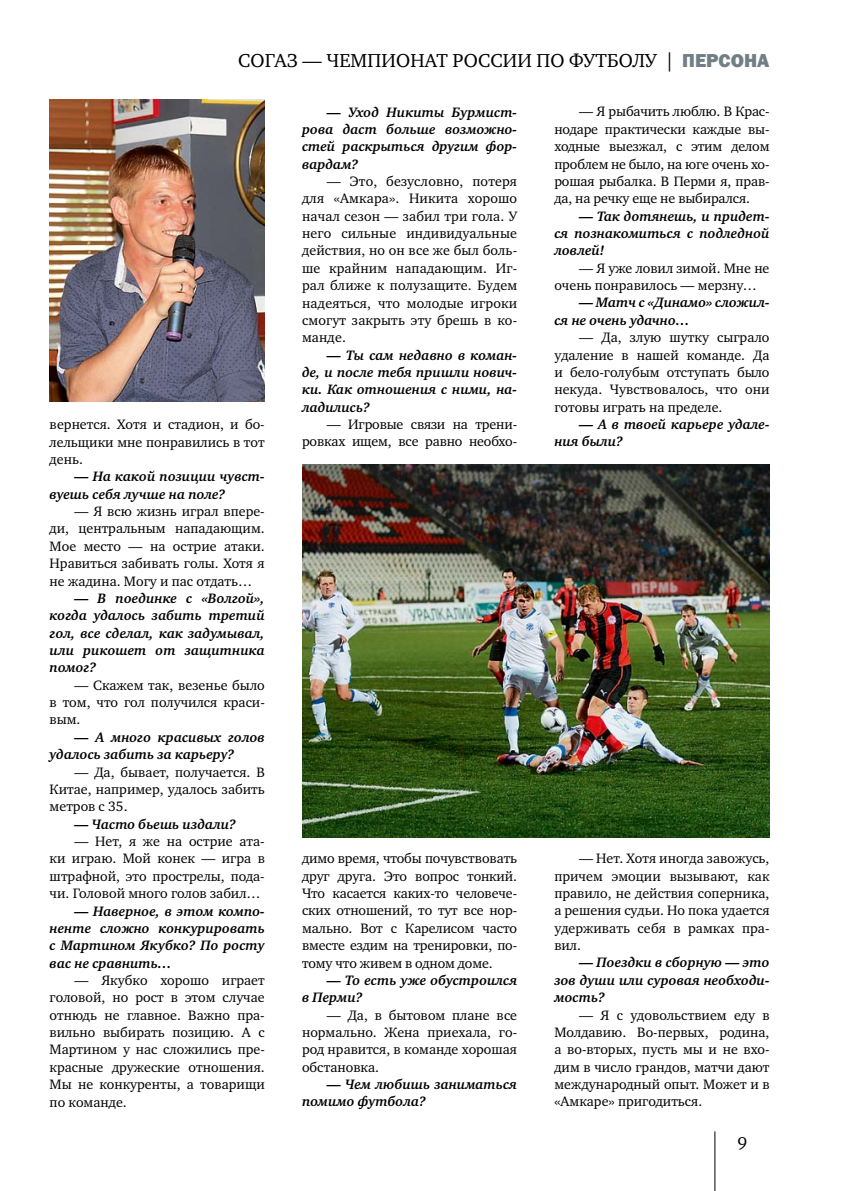
<style>
.page{position:relative;width:844px;height:1191px;background:#fff}
.page>*{position:absolute;margin:0;border:0;box-sizing:border-box;transform-origin:0 0}
.t1{font:19.25px "Charter ITC";letter-spacing:.01em;color:#000}
.t2{font:17.5px "Charter ITC";color:#000}
.t3{font:14px/17.3px "Charter ITC";color:#000;text-align:justify}
.t4{font:italic 700 14px/17.3px "Charter ITC";color:#000}
.s1{font-family:"Franklin Gothic";font-weight:800;color:#707e85}
</style>
<div class="page">
<hr style="left:714px;top:1131px;width:1px;height:60px;background:#000">
<img style="left:50px;top:99px;width:215px;height:303px">
<img style="left:302px;top:464px;width:467px;height:373px">
<h1 class="t1" style="left:238px;top:48px;width:240px">СОГАЗ — ЧЕМПИОНАТ россии</h1>
<h1 class="t1" style="left:536px;top:48px;width:208px">по футболу | <span class="s1">пе рсона</span></h1>
<p class="t3" style="left:50px;top:416px;width:216px">вернется. Хотя и стадион, и бо&shy;лельщики мне понравились в тот день.</p>
<p class="t4" style="left:50px;top:468px;width:216px;text-indent:25px">— На какой позиции чувст&shy;вуешь себя лучше на поле?</p>
<p class="t3" style="left:50px;top:502px;width:216px;text-indent:25px">— Я всю жизнь играл впере&shy;ди, центральным нападающим.<br>Мое место — на острие атаки.<br>Нравиться забивать голы. Хотя я не жадина. Могу и пас отдать…</p>
<p class="t4" style="left:50px;top:589px;width:216px;text-align:justify;text-indent:25px">— В поединке с «Волгой», когда удалось забить третий гол, все сделал, как задумывал, или рикошет от защитника помог?</p>
<p class="t3" style="left:50px;top:676px;width:216px;text-indent:25px">— Скажем так, везенье было в том, что гол получился краси&shy;вым.</p>
<p class="t4" style="left:50px;top:728px;width:216px;text-indent:25px">— А много красивых голов удалось забить за карьеру?</p>
<p class="t3" style="left:50px;top:763px;width:216px;text-indent:25px">— Да, бывает, получается. В Китае, например, удалось забить метров с 35.</p>
<p class="t4" style="left:74px;top:815px;width:163px">— Часто бьешь издали?</p>
<p class="t3" style="left:50px;top:832px;width:216px;text-indent:25px">— Нет, я же на острие ата&shy;ки играю. Мой конек — игра в штрафной, это прострелы, пода&shy;чи. Головой много голов забил…</p>
<p class="t4" style="left:50px;top:902px;width:216px;text-align:justify;text-indent:25px">— Наверное, в этом компо&shy;ненте сложно конкурировать с Мартином Якубко? По росту вас не сравнить…</p>
<p class="t3" style="left:50px;top:971px;width:216px;text-indent:25px">— Якубко хорошо играет головой, но рост в этом случае отнюдь не главное. Важно пра&shy;вильно выбирать позицию. А с Мартином у нас сложились пре&shy;красные дружеские отношения.<br>Мы не конкуренты, а товарищи по команде.</p>
<p class="t4" style="left:302px;top:103px;width:216px;text-align:justify;text-indent:25px">— Уход Никиты Бурмист&shy;рова даст больше возможно&shy;стей раскрыться другим фор&shy;вардам?</p>
<p class="t3" style="left:302px;top:172px;width:216px;text-indent:25px">— Это, безусловно, потеря для «Амкара». Никита хорошо начал сезон — забил три гола. У него сильные индивидуальные действия, но он все же был боль&shy;ше крайним нападающим. Иг&shy;рал ближе к полузащите. Будем надеяться, что молодые игроки смогут закрыть эту брешь в ко&shy;манде.</p>
<p class="t4" style="left:302px;top:346px;width:216px;text-align:justify;text-indent:25px">— Ты сам недавно в коман&shy;де, и после тебя пришли нович&shy;ки. Как отношения с ними, на&shy;ладились?</p>
<p class="t3" style="left:302px;top:416px;width:216px;text-align:right">— Игровые связи на трени&shy;ровках ищем, все равно необхо-</p>
<p class="t3" style="left:302px;top:850px;width:216px">димо время, чтобы почувствовать друг друга. Это вопрос тонкий.<br>Что касается каких-то человече&shy;ских отношений, то тут все нор&shy;мально. Вот с Карелисом часто вместе ездим на тренировки, по&shy;тому что живем в одном доме.</p>
<p class="t4" style="left:302px;top:971px;width:216px;text-indent:25px">— То есть уже обустроился в Перми?</p>
<p class="t3" style="left:302px;top:1006px;width:216px;text-indent:25px">— Да, в бытовом плане все нормально. Жена приехала, го&shy;род нравится, в команде хорошая обстановка.</p>
<p class="t4" style="left:302px;top:1075px;width:216px;text-indent:25px">— Чем любишь заниматься помимо футбола?</p>
<p class="t3" style="left:554px;top:103px;width:216px;text-indent:25px">— Я рыбачить люблю. В Крас&shy;нодаре практически каждые вы&shy;ходные выезжал, с этим делом проблем не было, на юге очень хо&shy;рошая рыбалка. В Перми я, прав&shy;да, на речку еще не выбирался.</p>
<p class="t4" style="left:554px;top:207px;width:216px;text-align:justify;text-indent:25px">— Так дотянешь, и придет&shy;ся познакомиться с подледной ловлей!</p>
<p class="t3" style="left:554px;top:259px;width:216px;text-indent:25px">— Я уже ловил зимой. Мне не очень понравилось — мерзну…</p>
<p class="t4" style="left:554px;top:294px;width:216px;text-indent:25px">— Матч с «Динамо» сложил&shy;ся не очень удачно…</p>
<p class="t3" style="left:554px;top:329px;width:216px;text-indent:25px">— Да, злую шутку сыграло удаление в нашей команде. Да и бело-голубым отступать было некуда. Чувствовалось, что они готовы играть на пределе.</p>
<p class="t4" style="left:554px;top:416px;width:216px;text-indent:25px">— А в твоей карьере удале&shy;ния были?</p>
<p class="t3" style="left:554px;top:850px;width:216px;text-indent:25px">— Нет. Хотя иногда завожусь, причем эмоции вызывают, как правило, не действия соперника, а решения судьи. Но пока удается удерживать себя в рамках пра&shy;вил.</p>
<p class="t4" style="left:554px;top:954px;width:216px;text-align:justify;text-indent:25px">— Поездки в сборную — это зов души или суровая необходи&shy;мость?</p>
<p class="t3" style="left:554px;top:1006px;width:216px;text-indent:25px">— Я с удовольствием еду в Молдавию. Во-первых, родина, а во-вторых, пусть мы и не вхо&shy;дим в число грандов, матчи дают международный опыт. Может и в «Амкаре» пригодиться.</p>
<p class="t2" style="left:737px;top:1132px;width:11px">9</p>
</div>
